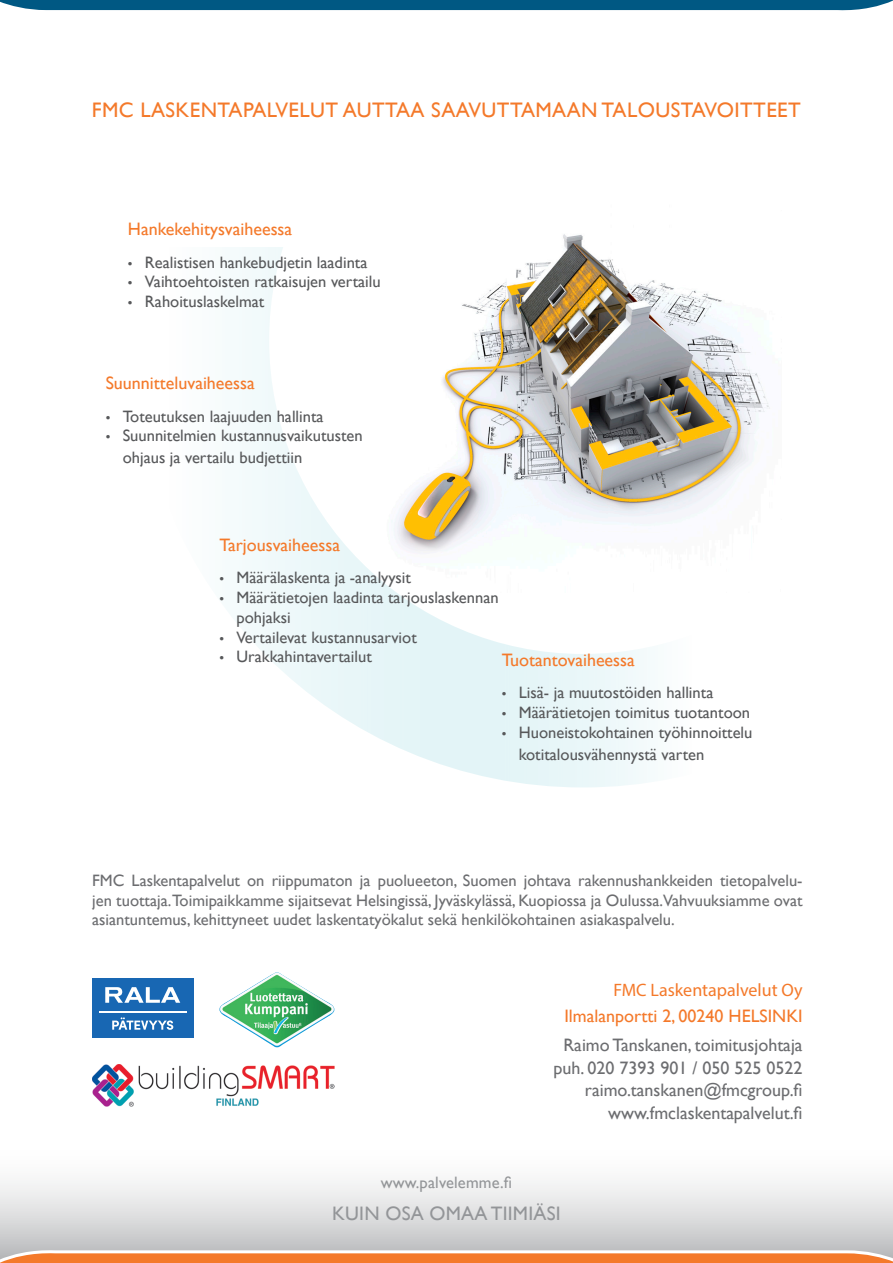
<style>
.page{position:relative;width:893px;height:1263px;background:#fff}
.page>*{position:absolute;margin:0;border:0;box-sizing:border-box;transform-origin:0 0}
.t1{font:21px "Gill Sans";letter-spacing:.02em;color:#f4792a}
.Leipa_futura{font:19.5px "Gill Sans";letter-spacing:.01em;color:#939598}
.t2{font:18px/22.5px "Gill Sans";color:#6c6d70;text-align:right}
.t3{font:18px "Gill Sans";color:#f4792a}
.t4{font:18px "Myriad Pro";color:#f4792a}
.bullets{font:16.5px "Gill Sans";color:#57585a}
.t5{font:16.5px/19.8px "Gill Sans";color:#6c6d70;text-align:justify}
.Leipa_futura-2{font:16.5px "Gill Sans";letter-spacing:.01em;color:#939598}
.s1{font-family:"Myriad Pro"}
</style>
<div class="page">
<img style="left:92px;top:1064px;width:242px;height:43px">
<img style="left:219px;top:972px;width:115px;height:75px">
<div style="left:92px;top:978px;width:102px;height:60px;background:#1867b3"></div>
<svg style="left:105px;top:987px;width:75px;height:16px"></svg>
<svg style="left:112px;top:1017px;width:61px;height:13px"></svg>
<hr style="left:99px;top:1011px;width:87px;height:2px;background:#fff">
<svg style="left:0;top:0;width:893px;height:11px;background:#1c6a90"></svg>
<svg style="left:0;top:1181px;width:893px;height:68px"></svg>
<svg style="left:0;top:1249px;width:893px;height:14px;background:#ef9d69"></svg>
<svg style="left:239px;top:248px;width:531px;height:539px"></svg>
<p class="t1" style="left:92px;top:97px;width:710px">FMC LASKENTAPALVELUT AUTTAA SAAVUTTAMAAN TALOUSTAVOITTEET</p>
<p class="t3" style="left:128px;top:219px;width:166px">Hankekehitysvaiheessa</p>
<p class="bullets" style="left:128px;top:253px;width:241px"><span class="s1">•</span> Realistisen hankebudjetin laadinta</p>
<p class="bullets" style="left:128px;top:272px;width:254px"><span class="s1">•</span> Vaihtoehtoisten ratkaisujen vertailu</p>
<p class="bullets" style="left:128px;top:292px;width:138px"><span class="s1">•</span> Rahoituslaskelmat</p>
<p class="t3" style="left:106px;top:373px;width:151px">Suunnitteluvaiheessa</p>
<p class="bullets" style="left:106px;top:406px;width:219px"><span class="s1">•</span> Toteutuksen laajuuden hallinta</p>
<p class="bullets" style="left:106px;top:426px;width:259px"><span class="s1">•</span> Suunnitelmien kustannusvaikutusten</p>
<p class="bullets" style="left:123px;top:448px;width:181px">ohjaus ja vertailu budjettiin</p>
<p class="t3" style="left:219px;top:534px;width:122px">Tarjousvaiheessa</p>
<p class="bullets" style="left:219px;top:568px;width:193px"><span class="s1">•</span> Määrälaskenta ja -analyysit</p>
<p class="bullets" style="left:219px;top:588px;width:281px"><span class="s1">•</span> Määrätietojen laadinta tarjouslaskennan</p>
<p class="bullets" style="left:236px;top:608px;width:56px">pohjaksi</p>
<p class="bullets" style="left:219px;top:627px;width:199px"><span class="s1">•</span> Vertailevat kustannusarviot</p>
<p class="bullets" style="left:219px;top:647px;width:154px"><span class="s1">•</span> Urakkahintavertailut</p>
<p class="t3" style="left:502px;top:649px;width:135px">Tuotantovaiheessa</p>
<p class="bullets" style="left:502px;top:683px;width:213px"><span class="s1">•</span> Lisä- ja muutostöiden hallinta</p>
<p class="bullets" style="left:502px;top:703px;width:250px"><span class="s1">•</span> Määrätietojen toimitus tuotantoon</p>
<p class="bullets" style="left:502px;top:723px;width:252px"><span class="s1">•</span> Huoneistokohtainen työhinnoittelu</p>
<p class="bullets" style="left:519px;top:744px;width:187px">kotitalousvähennystä varten</p>
<p class="t5" style="left:92px;top:871px;width:712px">FMC Laskentapalvelut on riippumaton ja puolueeton, Suomen johtava rakennushankkeiden tietopalvelu&shy;jen tuottaja.Toimipaikkamme sijaitsevat Helsingissä, Jyväskylässä, Kuopiossa ja Oulussa.Vahvuuksiamme ovat asiantuntemus, kehittyneet uudet laskentatyökalut sekä henkilökohtainen asiakaspalvelu.</p>
<p class="t4" style="left:613px;top:979px;width:191px">FMC Laskentapalvelut Oy</p>
<p class="t3" style="left:564px;top:1005px;width:240px">Ilmalanportti 2, 00240 HELSINKI</p>
<p class="t2" style="left:553px;top:1034px;width:251px">Raimo Tanskanen, toimitusjohtaja puh. 020 7393 901 / 050 525 0522 raimo.tanskanen@fmcgroup.fi www.fmclaskentapalvelut.fi</p>
<p class="Leipa_futura-2" style="left:381px;top:1173px;width:133px">www.palvelemme.fi</p>
<p class="Leipa_futura" style="left:332px;top:1202px;width:230px">KUIN OSA OMAA TIIMIÄSI</p>
</div>
